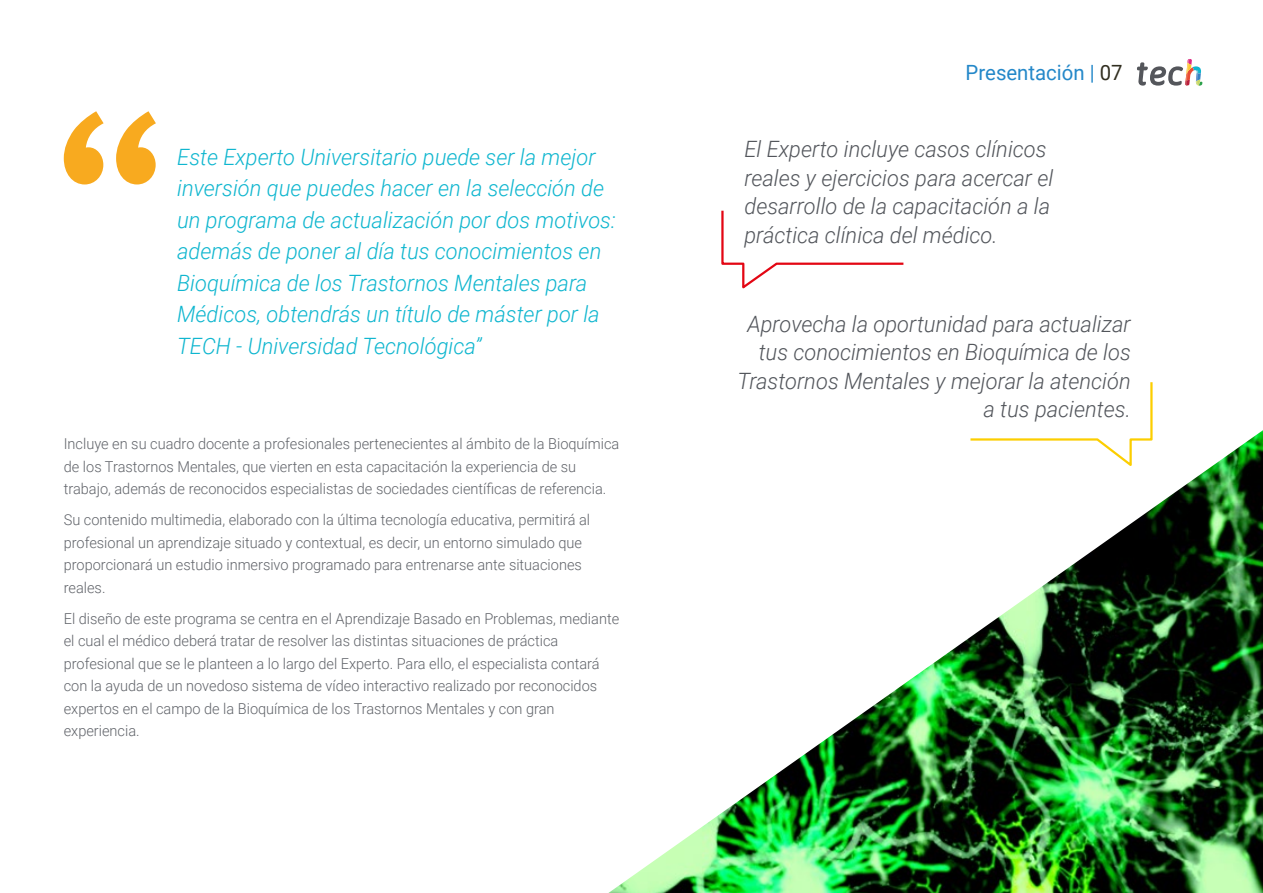
<style>
.page{position:relative;width:1263px;height:893px;background:#fff}
.page>*{position:absolute;margin:0;border:0;box-sizing:border-box;transform-origin:0 0}
.t1{font:italic 300 22.5px/31.5px "Roboto";color:#0fb6cf}
.t2{font:italic 300 22.5px/28.5px "Roboto";color:#52555b}
.t3{font:21px "Roboto";color:#2488c9}
.t4{font:300 15px/22.5px "Roboto";color:#61646a}
.s1{color:#312e20}
</style>
<div class="page">
<svg style="left:64px;top:111px;width:92px;height:73px"></svg>
<img style="left:608px;top:430px;width:655px;height:463px">
<svg style="left:721px;top:210px;width:183px;height:79px"></svg>
<svg style="left:1137px;top:59px;width:65px;height:27px"></svg>
<svg style="left:968px;top:382px;width:186px;height:87px"></svg>
<h2 class="t3" style="left:966px;top:57px;width:159px">Presentación | <span class="s1">07</span></h2>
<p class="t1" style="left:177px;top:140px;width:440px">Este Experto Universitario puede ser la mejor inversión que puedes hacer en la selección de un programa de actualización por dos motivos: además de poner al día tus conocimientos en Bioquímica de los Trastornos Mentales para Médicos, obtendrás un título de máster por la TECH - Universidad Tecnológica”</p>
<h1 class="t2" style="left:744px;top:134px;width:310px">El Experto incluye casos clínicos reales y ejercicios para acercar el desarrollo de la capacitación a la práctica clínica del médico.</h1>
<h1 class="t2" style="left:737px;top:308px;width:395px;text-align:right">Aprovecha la oportunidad para actualizar tus conocimientos en Bioquímica de los Trastornos Mentales y mejorar la atención a tus pacientes.</h1>
<p class="t4" style="left:64px;top:432px;width:557px">Incluye en su cuadro docente a profesionales pertenecientes al ámbito de la Bioquímica de los Trastornos Mentales, que vierten en esta capacitación la experiencia de su trabajo, además de reconocidos especialistas de sociedades científicas de referencia.</p>
<p class="t4" style="left:64px;top:508px;width:528px">Su contenido multimedia, elaborado con la última tecnología educativa, permitirá al profesional un aprendizaje situado y contextual, es decir, un entorno simulado que proporcionará un estudio inmersivo programado para entrenarse ante situaciones reales.</p>
<p class="t4" style="left:64px;top:607px;width:557px">El diseño de este programa se centra en el Aprendizaje Basado en Problemas, mediante el cual el médico deberá tratar de resolver las distintas situaciones de práctica profesional que se le planteen a lo largo del Experto. Para ello, el especialista contará con la ayuda de un novedoso sistema de vídeo interactivo realizado por reconocidos expertos en el campo de la Bioquímica de los Trastornos Mentales y con gran experiencia.</p>
</div>
